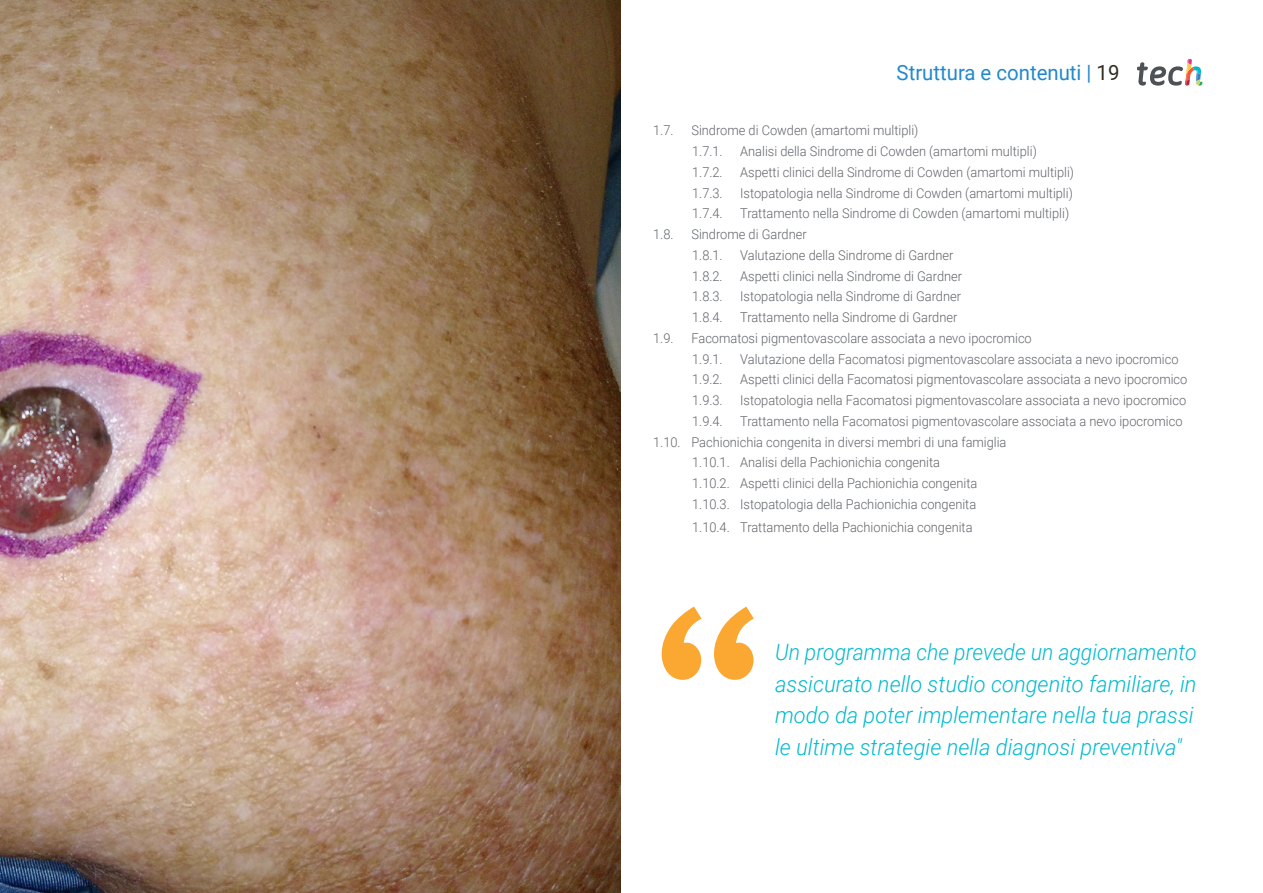
<style>
.page{position:relative;width:1263px;height:893px;background:#fff}
.page>*{position:absolute;margin:0;border:0;box-sizing:border-box;transform-origin:0 0}
.t1{font:italic 300 22.5px/31.5px "Roboto";color:#00bacf;scale:.94 1}
.t2{font:21px "Roboto";color:#2289ca}
.t3{font:300 13.5px/20.7px "Roboto";color:#61646a;scale:.95 1}
.s1{color:#312e20}
</style>
<div class="page">
<svg style="left:1137px;top:59px;width:65px;height:27px"></svg>
<img style="left:0;top:0;width:621px;height:893px">
<svg style="left:662px;top:607px;width:92px;height:73px"></svg>
<h2 class="t2" style="left:897px;top:57px;width:224px">Struttura e contenuti | <span class="s1">19</span></h2>
<p class="t3" style="left:653px;top:120px;width:23px">1.7.</p>
<p class="t3" style="left:691px;top:120px;width:240px">Sindrome di Cowden (amartomi multipli)<br>1.7.1.</p>
<p class="t3" style="left:740px;top:141px;width:314px">Analisi della Sindrome di Cowden (amartomi multipli)</p>
<p class="t3" style="left:692px;top:161px;width:34px">1.7.2.</p>
<p class="t3" style="left:740px;top:161px;width:353px">Aspetti clinici della Sindrome di Cowden (amartomi multipli)</p>
<p class="t3" style="left:692px;top:182px;width:34px">1.7.3.</p>
<p class="t3" style="left:740px;top:182px;width:352px">Istopatologia nella Sindrome di Cowden (amartomi multipli)</p>
<p class="t3" style="left:692px;top:203px;width:34px">1.7.4.</p>
<p class="t3" style="left:740px;top:203px;width:348px">Trattamento nella Sindrome di Cowden (amartomi multipli)</p>
<p class="t3" style="left:653px;top:224px;width:23px">1.8.</p>
<p class="t3" style="left:691px;top:224px;width:123px">Sindrome di Gardner<br>1.8.1.</p>
<p class="t3" style="left:740px;top:244px;width:226px">Valutazione della Sindrome di Gardner</p>
<p class="t3" style="left:692px;top:265px;width:34px">1.8.2.</p>
<p class="t3" style="left:740px;top:265px;width:235px">Aspetti clinici nella Sindrome di Gardner</p>
<p class="t3" style="left:692px;top:286px;width:34px">1.8.3.</p>
<p class="t3" style="left:740px;top:286px;width:234px">Istopatologia nella Sindrome di Gardner</p>
<p class="t3" style="left:692px;top:307px;width:34px">1.8.4.</p>
<p class="t3" style="left:740px;top:307px;width:230px">Trattamento nella Sindrome di Gardner</p>
<p class="t3" style="left:653px;top:327px;width:23px">1.9.</p>
<p class="t3" style="left:691px;top:327px;width:360px">Facomatosi pigmentovascolare associata a nevo ipocromico<br>1.9.1.</p>
<p class="t3" style="left:740px;top:348px;width:463px">Valutazione della Facomatosi pigmentovascolare associata a nevo ipocromico</p>
<p class="t3" style="left:692px;top:369px;width:34px">1.9.2.</p>
<p class="t3" style="left:740px;top:369px;width:472px">Aspetti clinici della Facomatosi pigmentovascolare associata a nevo ipocromico</p>
<p class="t3" style="left:692px;top:390px;width:34px">1.9.3.</p>
<p class="t3" style="left:740px;top:390px;width:471px">Istopatologia nella Facomatosi pigmentovascolare associata a nevo ipocromico</p>
<p class="t3" style="left:692px;top:410px;width:34px">1.9.4.</p>
<p class="t3" style="left:740px;top:410px;width:467px">Trattamento nella Facomatosi pigmentovascolare associata a nevo ipocromico</p>
<p class="t3" style="left:653px;top:431px;width:373px">1.10. Pachionichia congenita in diversi membri di una famiglia</p>
<p class="t3" style="left:692px;top:452px;width:263px">1.10.1. Analisi della Pachionichia congenita</p>
<p class="t3" style="left:692px;top:473px;width:302px">1.10.2. Aspetti clinici della Pachionichia congenita</p>
<p class="t3" style="left:692px;top:493px;width:301px">1.10.3. Istopatologia della Pachionichia congenita</p>
<p class="t3" style="left:692px;top:516px;width:297px">1.10.4. Trattamento della Pachionichia congenita</p>
<h1 class="t1" style="left:775px;top:635px;width:450px">Un programma che prevede un aggiornamento assicurato nello studio congenito familiare, in modo da poter implementare nella tua prassi le ultime strategie nella diagnosi preventiva"</h1>
</div>
